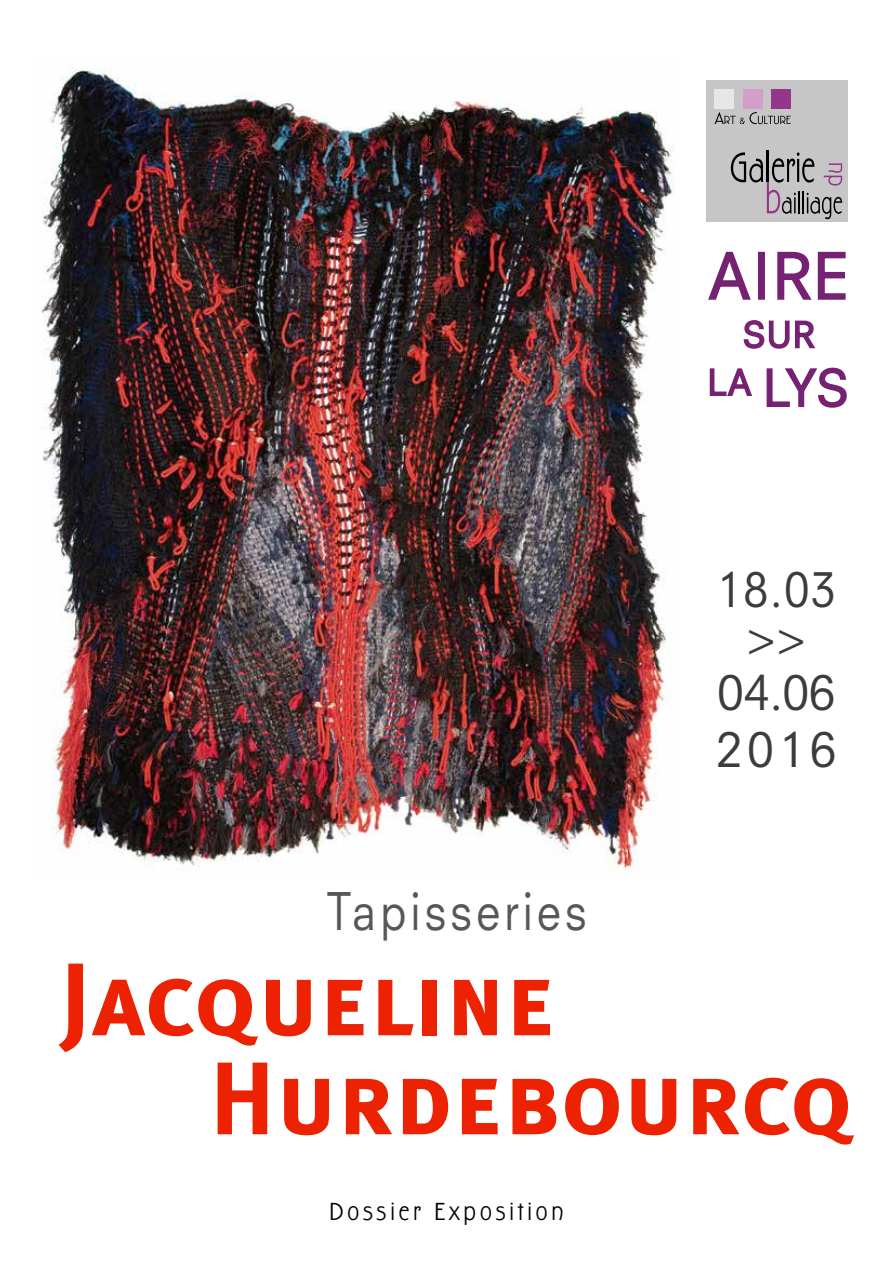
<style>
.page{position:relative;width:893px;height:1263px;background:#fff}
.page>*{position:absolute;margin:0;border:0;box-sizing:border-box;transform-origin:0 0}
.t1{font:103.05px/99px "Meta Plus Bold Caps";color:#ec2202}
.t2{font:61.2px "Neuzeit S";color:#752272}
.t3{font:50.55px "Neuzeit S";letter-spacing:.1em;color:#575756;scale:.85 1}
.t4{font:49.05px "Neuzeit S";color:#752272}
.t5{font:47.1px/56.4px "Neuzeit S";letter-spacing:.04em;color:#3c3c3b}
.t6{font:47.1px/47.1px "Neuzeit S";letter-spacing:.04em;color:#3c3c3b;text-align:center;scale:.95 1}
.t7{font:34.35px "Neuzeit S";color:#752272}
.t8{font:27px "Hardwood LP";letter-spacing:.14em;color:#000}
</style>
<div class="page">
<img style="left:41px;top:68px;width:634px;height:803px">
<div style="left:706px;top:80px;width:141px;height:142px;background:#c6c6c6"></div>
<hr style="left:767px;top:150px;width:2px;height:32px;background:#000">
<svg style="left:731px;top:152px;width:111px;height:67px"></svg>
<div style="left:715px;top:89px;width:19px;height:20px;background:#e7e7e7"></div>
<div style="left:743px;top:89px;width:19px;height:20px;background:#d39ec8"></div>
<div style="left:771px;top:89px;width:20px;height:20px;background:#96368b"></div>
<svg style="left:715px;top:112px;width:76px;height:12px"></svg>
<svg style="left:708px;top:251px;width:43px;height:49px"></svg>
<div style="left:758px;top:252px;width:7px;height:48px;border:2px solid #752272"></div>
<svg style="left:777px;top:251px;width:69px;height:49px"></svg>
<svg style="left:743px;top:320px;width:73px;height:29px"></svg>
<svg style="left:709px;top:368px;width:43px;height:28px"></svg>
<svg style="left:766px;top:367px;width:81px;height:41px"></svg>
<p class="t2" style="left:709px;top:239px;width:140px">Aire</p>
<p class="t7" style="left:743px;top:314px;width:73px">sur</p>
<p class="t4" style="left:708px;top:358px;width:143px"><sup>lA</sup> lys</p>
<p class="t6" style="left:717px;top:565px;width:127px">18.03 &gt;&gt;</p>
<p class="t5" style="left:716px;top:664px;width:122px">04.06<br>2016</p>
<p class="t3" style="left:327px;top:880px;width:307px">Tapisseries</p>
<p class="t1" style="left:209px;top:949px;width:646px;text-indent:-149px">Jacqueline<br>Hurdebourcq</p>
<p class="t8" style="left:330px;top:1196px;width:235px">Dossier Exposition</p>
</div>
